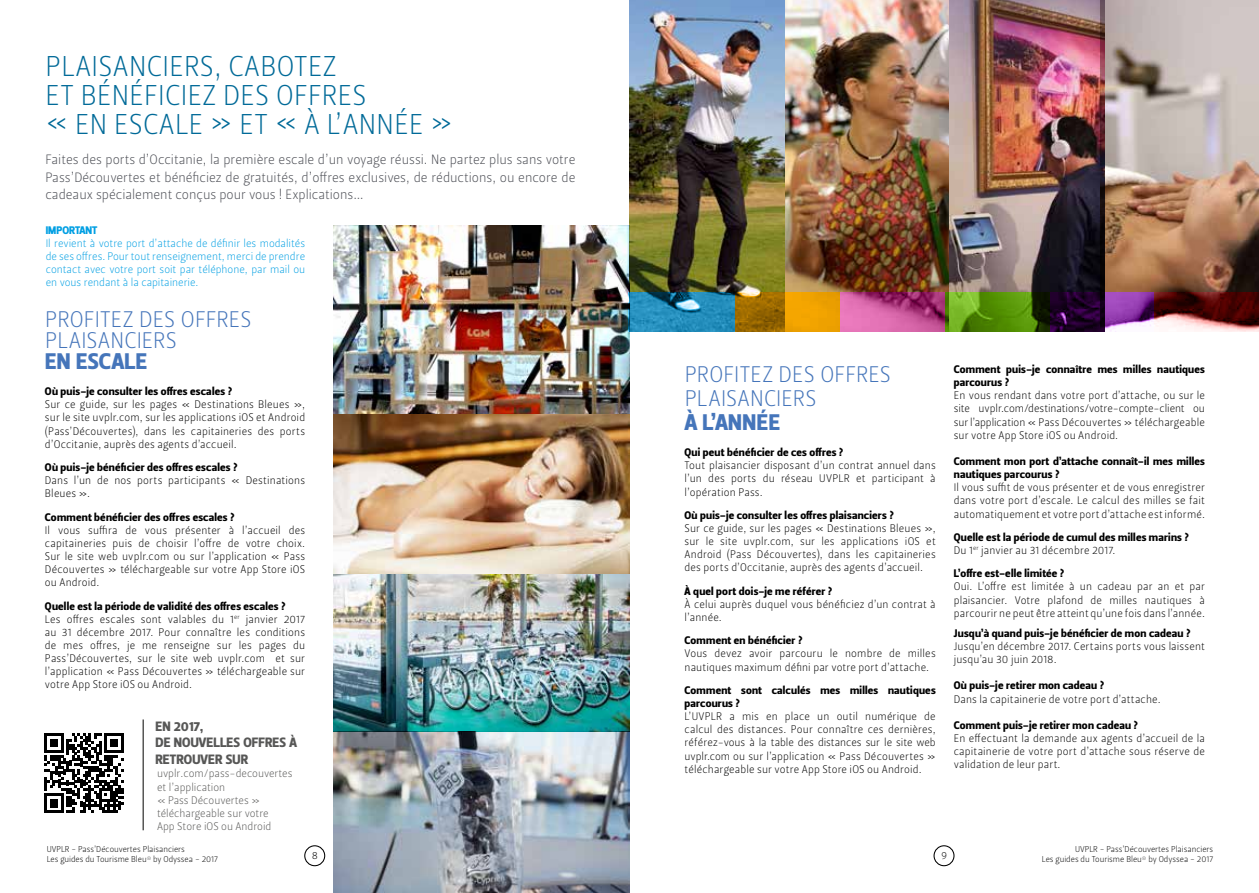
<style>
.page{position:relative;width:1259px;height:893px;background:#fff}
.page>*{position:absolute;margin:0;border:0;box-sizing:border-box;transform-origin:0 0}
.t1{font:28.5px/29.1px "Leitura Sans Grot 1";letter-spacing:.015em;color:#006a98}
.t2{font:22.5px/21px "Leitura Sans Grot 1";letter-spacing:.01em;color:#4575ba}
.t3{font:22.5px "Leitura Sans Grot 4";letter-spacing:.025em;color:#4575ba}
.t4{font:13.5px/17.1px "Leitura Sans Grot 1";color:#494b52;text-align:justify}
.t5{font:13.5px/16.5px "Leitura Sans Grot 4";letter-spacing:.015em;color:#575756}
.t6{font:10.95px/13.2px "Leitura Sans Grot 1";letter-spacing:.015em;color:#000;text-align:justify}
.t7{font:10.95px/13.2px "Leitura Sans Grot 4";letter-spacing:.02em;color:#000}
.t8{font:10.95px/13.2px "Leitura Sans Grot 1";color:#009fe3;text-align:justify}
.t9{font:10.95px/13.2px "Leitura Sans Grot 1";color:#575756}
.t10{font:10.95px "Leitura Sans Grot 4";color:#009fe3}
.t11{font:10.5px "Leitura Sans Grot 1";color:#000}
.t12{font:8.4px/10.2px "Leitura Sans Grot 1";color:#000}
</style>
<div class="page">
<div style="left:304px;top:845px;width:21px;height:21px;border:1px solid #000;border-radius:50%"></div>
<div style="left:933px;top:845px;width:21px;height:21px;border:1px solid #000;border-radius:50%"></div>
<hr style="left:142px;top:719px;width:2px;height:111px;background:#575756">
<img style="left:334px;top:225px;width:295px;height:668px">
<img style="left:629px;top:0;width:471px;height:292px">
<img style="left:1100px;top:0;width:159px;height:292px">
<svg style="left:735px;top:292px;width:105px;height:40px;background:#c88803"></svg>
<svg style="left:840px;top:292px;width:105px;height:40px;background:#c15093"></svg>
<svg style="left:1049px;top:292px;width:105px;height:40px;background:#5c2d6b"></svg>
<svg style="left:945px;top:292px;width:104px;height:40px;background:#52860d"></svg>
<svg style="left:1154px;top:292px;width:105px;height:40px;background:#7b4342"></svg>
<svg style="left:628px;top:292px;width:107px;height:40px;background:#2688b3"></svg>
<svg style="left:44px;top:733px;width:80px;height:80px"></svg>
<h1 class="t1" style="left:46px;top:52px;width:409px">PLAISANCIERS, CABOTEZ<br>ET BÉNÉFICIEZ DES OFFRES<br>« EN ESCALE » ET « À L’ANNÉE »</h1>
<p class="t4" style="left:45px;top:151px;width:531px">Faites des ports d’Occitanie, la première escale d’un voyage réussi. Ne partez plus sans votre Pass’Découvertes et bénéficiez de gratuités, d’offres exclusives, de réductions, ou encore de cadeaux spécialement conçus pour vous ! Explications…</p>
<p class="t10" style="left:46px;top:224px;width:53px">IMPORTANT</p>
<p class="t8" style="left:46px;top:237px;width:261px">Il revient à votre port d’attache de définir les modalités de ses offres. Pour tout renseignement, merci de prendre contact avec votre port soit par téléphone, par mail ou en vous rendant à la capitainerie.</p>
<h2 class="t2" style="left:45px;top:309px;width:208px">PROFITEZ DES OFFRES<br>PLAISANCIERS</h2>
<h2 class="t3" style="left:45px;top:348px;width:103px">EN ESCALE</h2>
<p class="t7" style="left:45px;top:385px;width:189px">Où puis-je consulter les offres escales ?</p>
<p class="t6" style="left:45px;top:398px;width:262px">Sur ce guide, sur les pages « Destinations Bleues », sur le site uvplr.com, sur les applications iOS et Android (Pass’Découvertes), dans les capitaineries des ports d’Occitanie, auprès des agents d’accueil.</p>
<p class="t7" style="left:45px;top:461px;width:194px">Où puis-je bénéficier des offres escales ?</p>
<p class="t6" style="left:45px;top:474px;width:262px">Dans l’un de nos ports participants « Destinations<br>Bleues ».</p>
<p class="t7" style="left:45px;top:510px;width:191px">Comment bénéficier des offres escales ?</p>
<p class="t6" style="left:45px;top:523px;width:262px">Il vous suffira de vous présenter à l’accueil des capitaineries puis de choisir l’offre de votre choix.<br>Sur le site web uvplr.com ou sur l’application « Pass Découvertes » téléchargeable sur votre App Store iOS ou Android.</p>
<p class="t7" style="left:45px;top:599px;width:242px">Quelle est la période de validité des offres escales ?</p>
<p class="t6" style="left:45px;top:612px;width:262px">Les offres escales sont valables du 1<sup>er</sup> janvier 2017 au 31 décembre 2017. Pour connaître les conditions de mes offres, je me renseigne sur les pages du Pass’Découvertes, sur le site web uvplr.com et sur l’application « Pass Découvertes » téléchargeable sur votre App Store iOS ou Android.</p>
<p class="t5" style="left:155px;top:718px;width:143px">EN 2017,<br>DE NOUVELLES OFFRES À<br>RETROUVER SUR</p>
<p class="t9" style="left:157px;top:767px;width:137px">uvplr.com/pass-decouvertes et l’application<br>« Pass Découvertes » téléchargeable sur votre<br>App Store iOS ou Android</p>
<h2 class="t2" style="left:685px;top:362px;width:208px;line-height:24px">PROFITEZ DES OFFRES<br>PLAISANCIERS</h2>
<h2 class="t3" style="left:685px;top:409px;width:97px">À L’ANNÉE</h2>
<p class="t7" style="left:684px;top:446px;width:161px">Qui peut bénéficier de ces offres ?</p>
<p class="t6" style="left:684px;top:459px;width:253px">Tout plaisancier disposant d’un contrat annuel dans l’un des ports du réseau UVPLR et participant à l’opération Pass.</p>
<p class="t7" style="left:684px;top:509px;width:211px">Où puis-je consulter les offres plaisanciers ?</p>
<p class="t6" style="left:684px;top:522px;width:253px">Sur ce guide, sur les pages « Destinations Bleues », sur le site uvplr.com, sur les applications iOS et Android (Pass Découvertes), dans les capitaineries des ports d’Occitanie, auprès des agents d’accueil.</p>
<p class="t7" style="left:684px;top:584px;width:149px">À quel port dois-je me référer ?</p>
<p class="t6" style="left:684px;top:598px;width:253px">À celui auprès duquel vous bénéficiez d’un contrat à l’année.</p>
<p class="t7" style="left:684px;top:634px;width:120px">Comment en bénéficier ?</p>
<p class="t6" style="left:684px;top:647px;width:253px">Vous devez avoir parcouru le nombre de milles nautiques maximum défini par votre port d’attache.</p>
<p class="t7" style="left:684px;top:684px;width:253px">Comment sont calculés mes milles nautiques parcourus ?</p>
<p class="t6" style="left:684px;top:710px;width:253px">L’UVPLR a mis en place un outil numérique de calcul des distances. Pour connaître ces dernières, référez-vous à la table des distances sur le site web uvplr.com ou sur l’application « Pass Découvertes » téléchargeable sur votre App Store iOS ou Android.</p>
<p class="t7" style="left:953px;top:363px;width:253px">Comment puis-je connaître mes milles nautiques parcourus ?</p>
<p class="t6" style="left:953px;top:389px;width:253px">En vous rendant dans votre port d’attache, ou sur le site uvplr.com/destinations/votre-compte-client ou sur l’application « Pass Découvertes » téléchargeable sur votre App Store iOS ou Android.</p>
<p class="t7" style="left:953px;top:455px;width:253px">Comment mon port d’attache connaît-il mes milles nautiques parcourus ?</p>
<p class="t6" style="left:953px;top:481px;width:253px">Il vous suffit de vous présenter et de vous enregistrer dans votre port d’escale. Le calcul des milles se fait automatiquement et votre port d’attache est informé.</p>
<p class="t7" style="left:953px;top:531px;width:237px">Quelle est la période de cumul des milles marins ?</p>
<p class="t6" style="left:953px;top:544px;width:163px">Du 1<sup>er</sup> janvier au 31 décembre 2017.</p>
<p class="t7" style="left:953px;top:567px;width:112px">L’offre est-elle limitée ?</p>
<p class="t6" style="left:953px;top:580px;width:253px">Oui. L’offre est limitée à un cadeau par an et par plaisancier. Votre plafond de milles nautiques à parcourir ne peut être atteint qu’une fois dans l’année.</p>
<p class="t7" style="left:953px;top:627px;width:238px">Jusqu’à quand puis-je bénéficier de mon cadeau ?</p>
<p class="t6" style="left:953px;top:640px;width:253px">Jusqu’en décembre 2017. Certains ports vous laissent jusqu’au 30 juin 2018.</p>
<p class="t7" style="left:953px;top:679px;width:152px">Où puis-je retirer mon cadeau ?</p>
<p class="t6" style="left:953px;top:692px;width:208px">Dans la capitainerie de votre port d’attache.</p>
<p class="t7" style="left:953px;top:719px;width:186px">Comment puis-je retirer mon cadeau ?</p>
<p class="t6" style="left:953px;top:732px;width:253px">En effectuant la demande aux agents d’accueil de la capitainerie de votre port d’attache sous réserve de validation de leur part.</p>
<p class="t12" style="left:47px;top:844px;width:173px">UVPLR - Pass’Découvertes Plaisanciers<br>Les guides du Tourisme Bleu<sup>®</sup> by Odyssea - 2017</p>
<p class="t12" style="left:1042px;top:844px;width:173px;text-align:right">UVPLR - Pass’Découvertes Plaisanciers<br>Les guides du Tourisme Bleu<sup>®</sup> by Odyssea - 2017</p>
<p class="t11" style="left:312px;top:849px;width:8px">8</p>
<p class="t11" style="left:941px;top:849px;width:8px">9</p>
</div>
